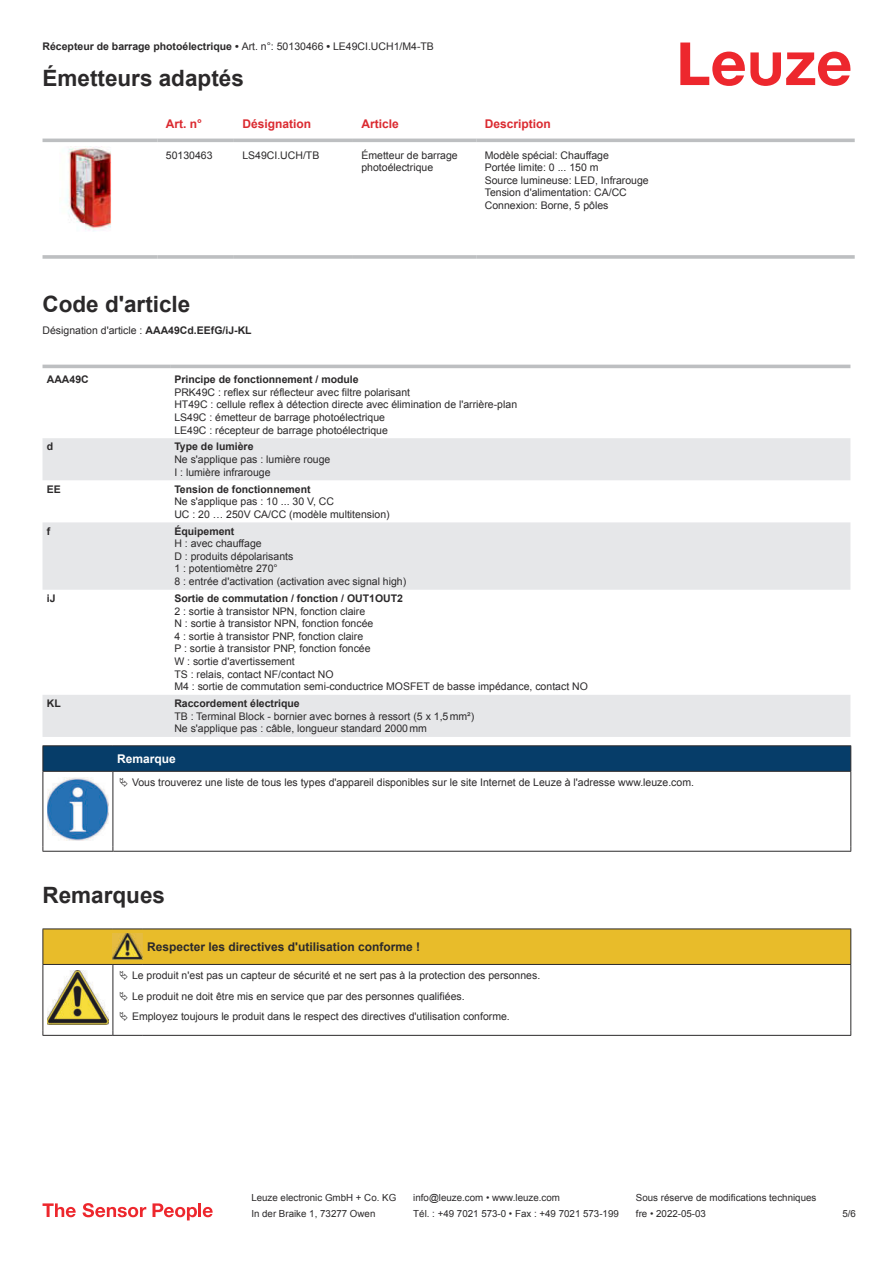
<style>
.page{position:relative;width:893px;height:1263px;background:#fff}
.page>*{position:absolute;margin:0;border:0;box-sizing:border-box;transform-origin:0 0}
.t1{font:700 22.5px "Arial";color:#2b292a}
.t2{font:700 12px "Arial";color:#2b292a}
.t3{font:700 12px "Arial";color:#db2a30}
.t4{font:700 12px "Arial";color:#fff}
.t5{font:10.5px/12.6px "Arial";color:#2b292a}
.t6{font:700 10.5px "Arial";color:#2b292a}
.t7{font:9.75px "Arial";color:#2b292a}
.s1{font-weight:400}
.s2{font-weight:700}
</style>
<div class="page">
<svg style="left:680px;top:43px;width:170px;height:43px"></svg>
<svg style="left:43px;top:138px;width:812px;height:1px"></svg>
<hr style="left:43px;top:139px;width:114px;height:3px;background:#bdbfc1">
<hr style="left:157px;top:139px;width:77px;height:3px;background:#bdbfc1">
<hr style="left:234px;top:139px;width:119px;height:3px;background:#bdbfc1">
<hr style="left:353px;top:139px;width:123px;height:3px;background:#bdbfc1">
<hr style="left:476px;top:139px;width:379px;height:3px;background:#bdbfc1">
<svg style="left:43px;top:255px;width:114px;height:4px"></svg>
<hr style="left:157px;top:255px;width:77px;height:4px;background:#c7c8ca">
<hr style="left:234px;top:255px;width:119px;height:4px;background:#bdbfc1">
<svg style="left:353px;top:255px;width:123px;height:4px"></svg>
<hr style="left:476px;top:255px;width:379px;height:4px;background:#c7c8ca">
<img style="left:66px;top:146px;width:45px;height:86px">
<div style="left:43px;top:364px;width:807px;height:5px;background:#ebecec"></div>
<svg style="left:43px;top:438px;width:807px;height:299px;fill:#ebeced"></svg>
<hr style="left:43px;top:365px;width:127px;height:3px;background:#bdbfc1">
<hr style="left:170px;top:365px;width:680px;height:3px;background:#bdbfc1">
<svg style="left:43px;top:1203px;width:33px;height:14px"></svg>
<svg style="left:83px;top:1203px;width:63px;height:14px"></svg>
<svg style="left:153px;top:1203px;width:44px;height:17px"></svg>
<hr style="left:198px;top:1203px;width:3px;height:14px;background:#ed272d">
<svg style="left:203px;top:1207px;width:10px;height:10px"></svg>
<svg style="left:44px;top:772px;width:806px;height:79px"></svg>
<hr style="left:43px;top:745px;width:70px;height:1px;background:#2b292a">
<hr style="left:43px;top:771px;width:70px;height:1px;background:#2b292a">
<hr style="left:113px;top:745px;width:738px;height:1px;background:#2b292a">
<svg style="left:43px;top:746px;width:808px;height:25px;background:#063c67"></svg>
<hr style="left:113px;top:771px;width:738px;height:1px;background:#2b292a">
<hr style="left:43px;top:772px;width:1px;height:75px;background:#2b292a">
<hr style="left:113px;top:772px;width:1px;height:75px;background:#2b292a">
<hr style="left:850px;top:772px;width:1px;height:75px;background:#2b292a">
<hr style="left:43px;top:851px;width:70px;height:1px;background:#2b292a">
<hr style="left:113px;top:851px;width:738px;height:1px;background:#2b292a">
<img style="left:47px;top:778px;width:61px;height:62px">
<div style="left:115px;top:772px;width:734px;height:20px;background:#fff"></div>
<hr style="left:43px;top:928px;width:70px;height:1px;background:#2b292a">
<hr style="left:113px;top:928px;width:30px;height:1px;background:#2b292a">
<hr style="left:143px;top:928px;width:708px;height:1px;background:#2b292a">
<hr style="left:43px;top:1035px;width:70px;height:1px;background:#2b292a">
<hr style="left:113px;top:1035px;width:30px;height:1px;background:#2b292a">
<hr style="left:143px;top:1035px;width:708px;height:1px;background:#2b292a">
<svg style="left:43px;top:929px;width:808px;height:106px"></svg>
<p class="t6" style="left:43px;top:43px;width:393px">Récepteur de barrage photoélectrique • <span class="s1">Art. n°: 50130466</span> • <span class="s1">LE49CI.UCH1/M4-TB</span></p>
<h1 class="t1" style="left:43px;top:70px;width:203px">Émetteurs adaptés</h1>
<p class="t3" style="left:166px;top:119px;width:38px">Art. n°</p>
<p class="t3" style="left:242px;top:119px;width:70px">Désignation</p>
<p class="t3" style="left:361px;top:119px;width:39px">Article</p>
<p class="t3" style="left:485px;top:119px;width:68px">Description</p>
<p class="t5" style="left:166px;top:149px;width:48px">50130463</p>
<p class="t5" style="left:242px;top:149px;width:79px">LS49CI.UCH/TB</p>
<p class="t5" style="left:361px;top:149px;width:98px">Émetteur de barrage photoélectrique</p>
<p class="t5" style="left:485px;top:149px;width:165px">Modèle spécial: Chauffage<br>Portée limite: 0 ... 150 m<br>Source lumineuse: LED, Infrarouge<br>Tension d'alimentation: CA/CC<br>Connexion: Borne, 5 pôles</p>
<h1 class="t1" style="left:43px;top:295px;width:149px">Code d'article</h1>
<p class="t5" style="left:43px;top:325px;width:211px">Désignation d'article : <span class="s2">AAA49Cd.EEfG/iJ-KL</span></p>
<p class="t6" style="left:47px;top:375px;width:43px">AAA49C</p>
<p class="t6" style="left:174px;top:375px;width:186px">Principe de fonctionnement / module</p>
<p class="t5" style="left:174px;top:387px;width:344px">PRK49C : reflex sur réflecteur avec filtre polarisant<br>HT49C : cellule reflex à détection directe avec élimination de l'arrière-plan LS49C : émetteur de barrage photoélectrique<br>LE49C : récepteur de barrage photoélectrique</p>
<p class="t6" style="left:47px;top:443px;width:8px">d</p>
<p class="t6" style="left:174px;top:443px;width:81px">Type de lumière</p>
<p class="t5" style="left:174px;top:454px;width:158px">Ne s'applique pas : lumière rouge<br>I : lumière infrarouge</p>
<p class="t6" style="left:47px;top:485px;width:16px">EE</p>
<p class="t6" style="left:174px;top:485px;width:138px">Tension de fonctionnement</p>
<p class="t5" style="left:174px;top:496px;width:217px">Ne s'applique pas : 10 ... 30 V, CC<br>UC : 20 … 250V CA/CC (modèle multitension)</p>
<p class="t6" style="left:47px;top:527px;width:5px">f</p>
<p class="t6" style="left:174px;top:527px;width:62px">Équipement</p>
<p class="t5" style="left:174px;top:538px;width:233px">H : avec chauffage<br>D : produits dépolarisants<br>1 : potentiomètre 270°<br>8 : entrée d'activation (activation avec signal high)</p>
<p class="t6" style="left:47px;top:594px;width:10px">iJ</p>
<p class="t6" style="left:174px;top:594px;width:230px">Sortie de commutation / fonction / OUT1OUT2</p>
<p class="t5" style="left:174px;top:605px;width:415px">2 : sortie à transistor NPN, fonction claire<br>N : sortie à transistor NPN, fonction foncée<br>4 : sortie à transistor PNP, fonction claire<br>P : sortie à transistor PNP, fonction foncée<br>W : sortie d'avertissement<br>TS : relais, contact NF/contact NO<br>M4 : sortie de commutation semi-conductrice MOSFET de basse impédance, contact NO</p>
<p class="t6" style="left:47px;top:699px;width:15px">KL</p>
<p class="t6" style="left:174px;top:699px;width:127px">Raccordement électrique</p>
<p class="t5" style="left:174px;top:710px;width:301px">TB : Terminal Block - bornier avec bornes à ressort (5 x 1,5 mm²)<br>Ne s'applique pas : câble, longueur standard 2000 mm</p>
<p class="t4" style="left:117px;top:754px;width:60px">Remarque</p>
<p class="t5" style="left:132px;top:777px;width:563px">Vous trouverez une liste de tous les types d'appareil disponibles sur le site Internet de Leuze à l'adresse www.leuze.com.</p>
<h1 class="t1" style="left:43px;top:886px;width:124px">Remarques</h1>
<p class="t2" style="left:147px;top:942px;width:274px">Respecter les directives d'utilisation conforme !</p>
<p class="t5" style="left:132px;top:966px;width:410px;line-height:20.2px">Le produit n'est pas un capteur de sécurité et ne sert pas à la protection des personnes.<br>Le produit ne doit être mis en service que par des personnes qualifiées.<br>Employez toujours le produit dans le respect des directives d'utilisation conforme.</p>
<p class="t7" style="left:251px;top:1194px;width:146px">Leuze electronic GmbH + Co. KG</p>
<p class="t7" style="left:413px;top:1194px;width:148px">info@leuze.com • www.leuze.com</p>
<p class="t7" style="left:636px;top:1194px;width:182px">Sous réserve de modifications techniques</p>
<p class="t7" style="left:251px;top:1210px;width:126px">In der Braike 1, 73277 Owen</p>
<p class="t7" style="left:413px;top:1210px;width:207px">Tél. : +49 7021 573-0 • Fax : +49 7021 573-199</p>
<p class="t7" style="left:636px;top:1210px;width:72px">fre • 2022-05-03</p>
<p class="t7" style="left:842px;top:1210px;width:15px">5 /6</p>
</div>
